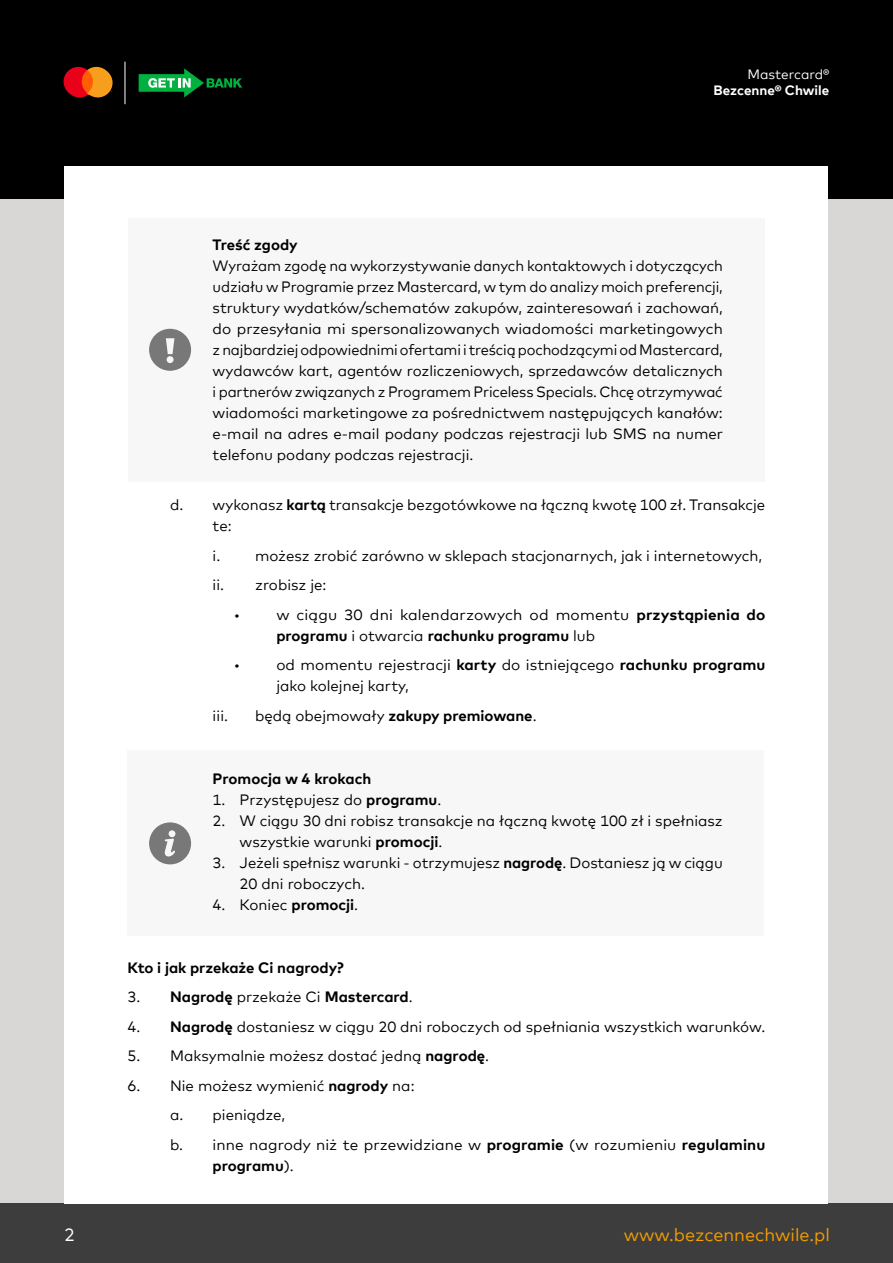
<style>
.page{position:relative;width:893px;height:1263px;background:#fff}
.page>*{position:absolute;margin:0;border:0;box-sizing:border-box;transform-origin:0 0}
.t1{font:18px "Mark Offc For MC";color:#f59e00}
.t2{font:18px "Mark Offc For MC";color:#fff}
.t3{font:15px/21px "Mark Offc For MC";color:#000}
.t4{font:700 15px "Mark Offc For MC";color:#000}
.t5{font:700 13.5px "Mark Offc For MC";color:#fff}
.t6{font:13.5px "Mark Offc For MC";color:#fff}
.s1{font-weight:700}
.s2{font-weight:400}
</style>
<div class="page">
<div style="left:0;top:132px;width:893px;height:1095px;background:#d9d6d6"></div>
<div style="left:0;top:1203px;width:893px;height:60px;background:#3d3d3d"></div>
<div style="left:0;top:0;width:893px;height:198px;background:#000"></div>
<svg style="left:139px;top:68px;width:103px;height:29px"></svg>
<div style="left:65px;top:167px;width:763px;height:1036px;background:#fff"></div>
<hr style="left:125px;top:62px;width:1px;height:42px;background:#fff">
<div style="left:128px;top:750px;width:636px;height:185px;background:#f7f7f7"></div>
<div style="left:129px;top:218px;width:636px;height:264px;background:#f7f7f7"></div>
<svg style="left:64px;top:67px;width:49px;height:30px"></svg>
<svg style="left:149px;top:822px;width:42px;height:42px"></svg>
<svg style="left:149px;top:329px;width:42px;height:42px"></svg>
<p class="t6" style="left:747px;top:64px;width:83px">Mastercard®</p>
<p class="t5" style="left:714px;top:80px;width:117px">Bezcenne® Chwile</p>
<p class="t4" style="left:213px;top:233px;width:87px">Treść zgody</p>
<p class="t3" style="left:213px;top:254px;width:512px;text-align:justify">Wyrażam zgodę na wykorzystywanie danych kontaktowych i dotyczących udziału w Programie przez Mastercard, w tym do analizy moich preferencji, struktury wydatków/schematów zakupów, zainteresowań i zachowań, do przesyłania mi spersonalizowanych wiadomości marketingowych z najbardziej odpowiednimi ofertami i treścią pochodzącymi od Mastercard, wydawców kart, agentów rozliczeniowych, sprzedawców detalicznych i partnerów związanych z Programem Priceless Specials. Chcę otrzymywać wiadomości marketingowe za pośrednictwem następujących kanałów: e-mail na adres e-mail podany podczas rejestracji lub SMS na numer telefonu podany podczas rejestracji.</p>
<p class="t3" style="left:213px;top:493px;width:554px;text-indent:-43px">d. wykonasz <span class="s1">kartą</span> transakcje bezgotówkowe na łączną kwotę 100 zł. Transakcje te:</p>
<p class="t3" style="left:213px;top:544px;width:551px">i. możesz zrobić zarówno w sklepach stacjonarnych, jak i internetowych,</p>
<p class="t3" style="left:213px;top:573px;width:115px">ii. zrobisz je:</p>
<p class="t3" style="left:234px;top:603px;width:8px">•</p>
<p class="t3" style="left:276px;top:603px;width:490px">w ciągu 30 dni kalendarzowych od momentu <span class="s1">przystąpienia do programu</span> i otwarcia <span class="s1">rachunku programu</span> lub</p>
<p class="t3" style="left:234px;top:653px;width:8px">•</p>
<p class="t3" style="left:276px;top:653px;width:490px">od momentu rejestracji <span class="s1">karty</span> do istniejącego <span class="s1">rachunku programu </span>jako kolejnej karty,</p>
<p class="t3" style="left:213px;top:704px;width:17px">iii.</p>
<p class="t4" style="left:255px;top:704px;width:283px"><span class="s2">będą obejmowały</span> zakupy premiowane<span class="s2">.</span></p>
<p class="t4" style="left:213px;top:767px;width:160px">Promocja w 4 krokach</p>
<p class="t3" style="left:213px;top:788px;width:230px">1. Przystępujesz do <span class="s1">programu</span>.</p>
<p class="t3" style="left:240px;top:809px;width:485px;text-indent:-27px">2. W ciągu 30 dni robisz transakcje na łączną kwotę 100 zł i spełniasz wszystkie warunki <span class="s1">promocji</span>.</p>
<p class="t3" style="left:240px;top:851px;width:485px;text-indent:-27px">3. Jeżeli spełnisz warunki - otrzymujesz <span class="s1">nagrodę</span>. Dostaniesz ją w ciągu<br>20 dni roboczych.</p>
<p class="t3" style="left:213px;top:893px;width:147px">4. Koniec <span class="s1">promocji</span>.</p>
<p class="t4" style="left:128px;top:956px;width:218px">Kto i jak przekaże Ci nagrody?</p>
<p class="t4" style="left:128px;top:986px;width:287px"><span class="s2">3.</span> Nagrodę <span class="s2">przekaże Ci</span> Mastercard<span class="s2">.</span></p>
<p class="t3" style="left:128px;top:1015px;width:639px">4. <span class="s1">Nagrodę</span> dostaniesz w ciągu 20 dni roboczych od spełniania wszystkich warunków.</p>
<p class="t3" style="left:128px;top:1044px;width:363px">5. Maksymalnie możesz dostać jedną <span class="s1">nagrodę</span>.</p>
<p class="t3" style="left:170px;top:1069px;width:597px;line-height:29.5px;text-indent:-43px">6. Nie możesz wymienić <span class="s1">nagrody</span> na:<br>a. pieniądze,<br>b. inne nagrody niż te przewidziane w <span class="s1">programie</span> (w rozumieniu <span class="s1">regulaminu</span></p>
<p class="t4" style="left:213px;top:1154px;width:83px">programu<span class="s2">).</span></p>
<p class="t2" style="left:64px;top:1221px;width:12px">2</p>
<p class="t1" style="left:624px;top:1221px;width:208px">www.bezcennechwile.pl</p>
</div>
